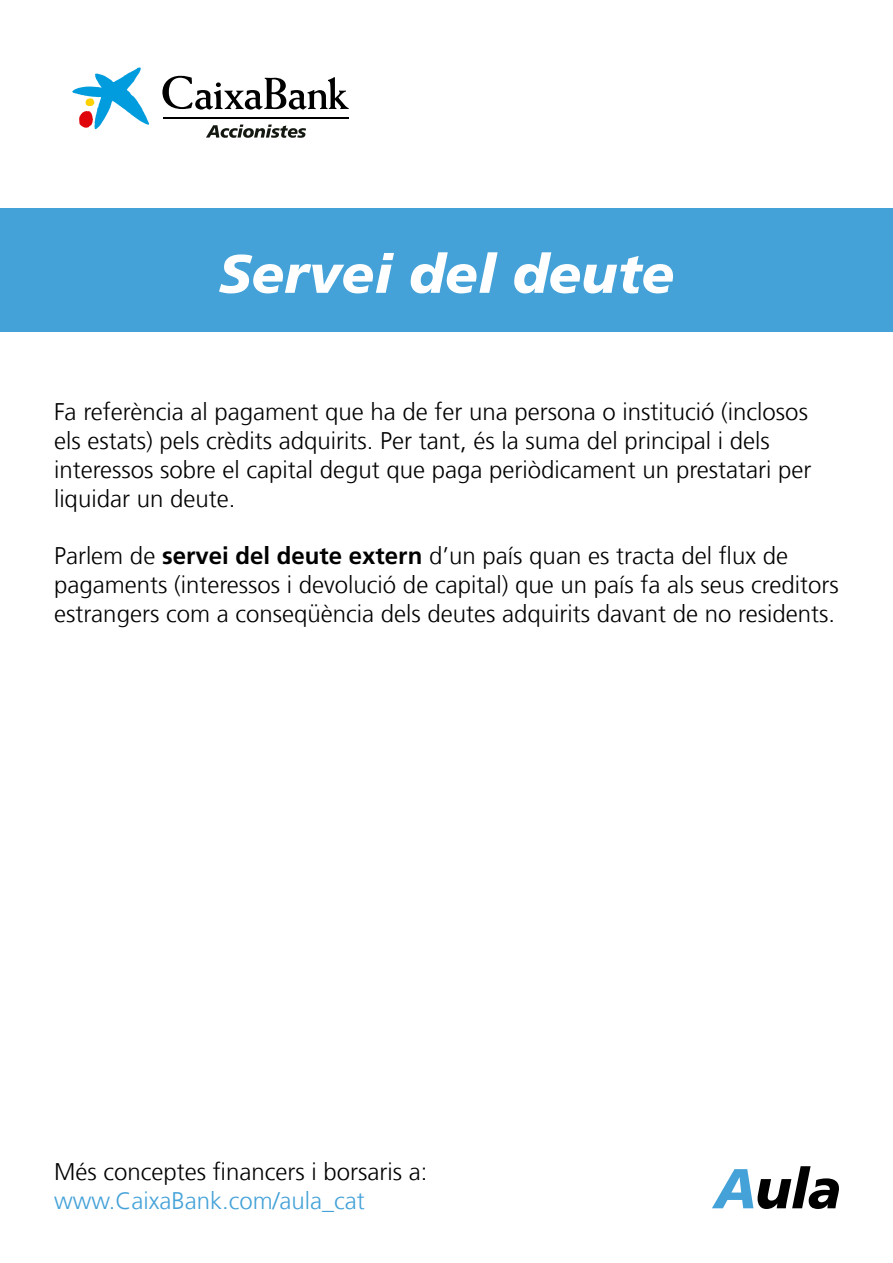
<style>
.page{position:relative;width:893px;height:1263px;background:#fff}
.page>*{position:absolute;margin:0;border:0;box-sizing:border-box;transform-origin:0 0}
.t1{font:italic 900 54px "La Caixa Frutiger";color:#fff}
.t2{font:300 24px/28.8px "La Caixa Frutiger";color:#000}
.t3{font:300 24px "La Caixa Frutiger";color:#44a2d8}
.s1{font-weight:700}
</style>
<div class="page">
<svg style="left:712px;top:1166px;width:127px;height:43px"></svg>
<svg style="left:206px;top:125px;width:100px;height:13px"></svg>
<hr style="left:163px;top:117px;width:186px;height:1px;background:#000">
<svg style="left:72px;top:68px;width:77px;height:61px"></svg>
<svg style="left:162px;top:76px;width:187px;height:34px"></svg>
<hr style="left:163px;top:118px;width:186px;height:1px;background:#000">
<div style="left:0;top:208px;width:893px;height:124px;background:#44a2d8"></div>
<h1 class="t1" style="left:218px;top:242px;width:457px">Servei del deute</h1>
<p class="t2" style="left:54px;top:398px;width:759px">Fa referència al pagament que ha de fer una persona o institució (inclosos els estats) pels crèdits adquirits. Per tant, és la suma del principal i dels interessos sobre el capital degut que paga periòdicament un prestatari per liquidar un deute.</p>
<p class="t2" style="left:54px;top:542px;width:786px">Parlem de <span class="s1">servei del deute extern</span> d’un país quan es tracta del flux de pagaments (interessos i devolució de capital) que un país fa als seus creditors estrangers com a conseqüència dels deutes adquirits davant de no residents.</p>
<p class="t2" style="left:54px;top:1158px;width:375px">Més conceptes financers i borsaris a:</p>
<p class="t3" style="left:54px;top:1187px;width:312px">www.CaixaBank.com/aula_cat</p>
</div>
